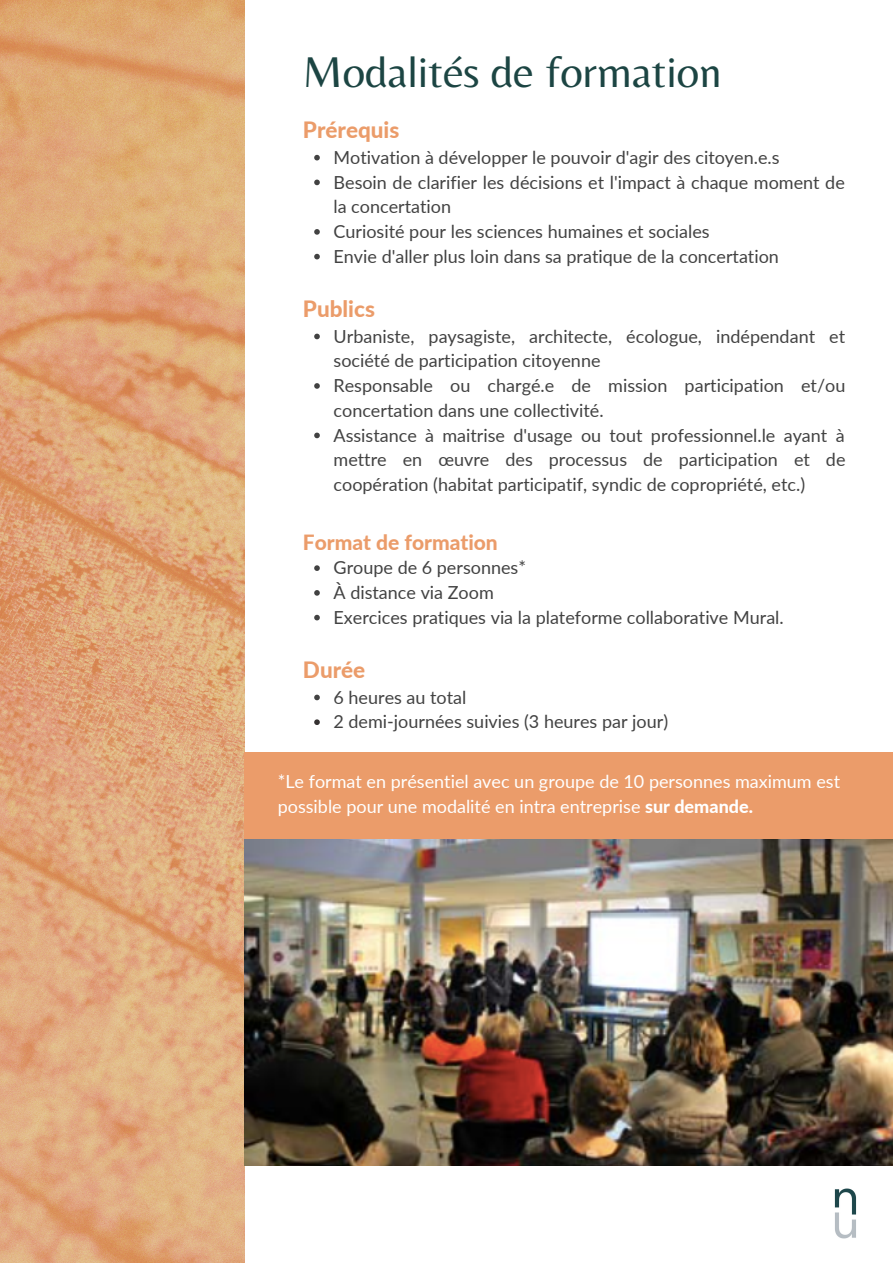
<style>
.page{position:relative;width:893px;height:1264px;background:#fff}
.page>*{position:absolute;margin:0;border:0;box-sizing:border-box;transform-origin:0 0}
.t1{font:44.85px "Belleza";color:#1c4543}
.t2{font:800 22.5px "Lato";color:#eb9c6a}
.t3{font:800 21px "Lato";color:#eb9c6a}
.t4{font:18px/24.8px "Lato";color:#424242}
.t5{font:18px/24.8px "Lato";color:#fff}
.s1{font-weight:800}
</style>
<div class="page">
<img style="left:0;top:0;width:244px;height:1262px">
<img style="left:834px;top:1188px;width:23px;height:51px">
<div style="left:244px;top:752px;width:648px;height:87px;background:#eb9c6a"></div>
<img style="left:244px;top:839px;width:648px;height:326px">
<svg style="left:314px;top:155px;width:6px;height:5px"></svg>
<svg style="left:314px;top:180px;width:6px;height:5px"></svg>
<svg style="left:314px;top:229px;width:6px;height:6px"></svg>
<svg style="left:314px;top:254px;width:6px;height:5px"></svg>
<svg style="left:314px;top:333px;width:6px;height:6px"></svg>
<svg style="left:314px;top:383px;width:6px;height:6px"></svg>
<svg style="left:314px;top:432px;width:6px;height:6px"></svg>
<svg style="left:314px;top:565px;width:6px;height:6px"></svg>
<svg style="left:314px;top:590px;width:6px;height:5px"></svg>
<svg style="left:314px;top:615px;width:6px;height:5px"></svg>
<svg style="left:314px;top:694px;width:6px;height:6px"></svg>
<svg style="left:314px;top:719px;width:6px;height:6px"></svg>
<h1 class="t1" style="left:303px;top:46px;width:420px">Modalités de formation</h1>
<p class="t2" style="left:303px;top:116px;width:98px">Prérequis</p>
<p class="t4" style="left:333px;top:144px;width:513px">Motivation à développer le pouvoir d'agir des citoyen.e.s<br>Besoin de clarifier les décisions et l'impact à chaque moment de la concertation<br>Curiosité pour les sciences humaines et sociales<br>Envie d'aller plus loin dans sa pratique de la concertation</p>
<p class="t2" style="left:303px;top:294px;width:73px">Publics</p>
<p class="t4" style="left:333px;top:323px;width:513px">Urbaniste, paysagiste, architecte, écologue, indépendant et société de participation citoyenne<br>Responsable ou chargé.e de mission participation et/ou concertation dans une collectivité.<br>Assistance à maitrise d'usage ou tout professionnel.le ayant à mettre en œuvre des processus de participation et de coopération (habitat participatif, syndic de copropriété, etc.)</p>
<p class="t3" style="left:303px;top:529px;width:196px">Format de formation</p>
<p class="t4" style="left:333px;top:555px;width:451px">Groupe de 6 personnes*<br>À distance via Zoom<br>Exercices pratiques via la plateforme collaborative Mural.</p>
<p class="t2" style="left:303px;top:655px;width:64px">Durée</p>
<p class="t4" style="left:333px;top:684px;width:336px">6 heures au total<br>2 demi-journées suivies (3 heures par jour)</p>
<p class="t5" style="left:278px;top:769px;width:564px">*Le format en présentiel avec un groupe de 10 personnes maximum est possible pour une modalité en intra entreprise <span class="s1">sur demande.</span></p>
</div>
